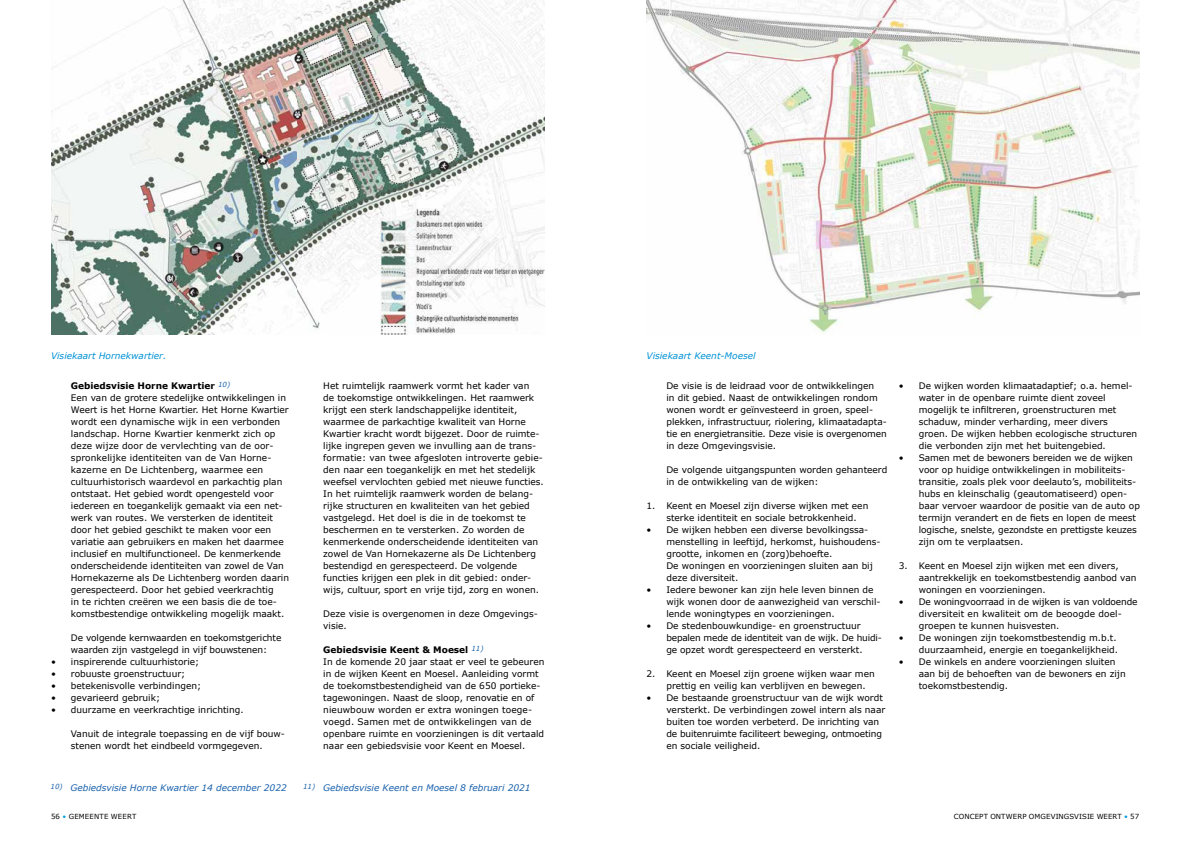
<style>
.page{position:relative;width:1191px;height:842px;background:#fff}
.page>*{position:absolute;margin:0;border:0;box-sizing:border-box;transform-origin:0 0}
.t1{font:9px/12px "Verdana";color:#000}
.t2{font:italic 9px "Verdana";color:#1961ac}
.t3{font:italic 9px "Verdana";color:#0092d4}
.t4{font:7px "Verdana";letter-spacing:.01em;color:#000}
.s1{font-weight:700}
.s2{color:#009fe3}
</style>
<div class="page">
<img style="left:51px;top:0;width:493px;height:334px">
<img style="left:646px;top:0;width:494px;height:333px">
<img style="left:381px;top:209px;width:163px;height:126px">
<p class="t3" style="left:51px;top:350px;width:117px">Visiekaart Hornekwartier.</p>
<p class="t3" style="left:646px;top:350px;width:111px">Visiekaart Keent-Moesel</p>
<p class="t1" style="left:71px;top:380px;width:220px"><span class="s1">Gebiedsvisie Horne Kwartier</span> <sup>10)<br></sup>Een van de grotere stedelijke ontwikkelingen in Weert is het Horne Kwartier. Het Horne Kwartier wordt een dynamische wijk in een verbonden landschap. Horne Kwartier kenmerkt zich op deze wijze door de vervlechting van de oor&shy;spronkelijke identiteiten van de Van Horne&shy;kazerne en De Lichtenberg, waarmee een cultuurhistorisch waardevol en parkachtig plan ontstaat. Het gebied wordt opengesteld voor iedereen en toegankelijk gemaakt via een net&shy;werk van routes. We versterken de identiteit door het gebied geschikt te maken voor een variatie aan gebruikers en maken het daarmee inclusief en multifunctioneel. De kenmerkende onderscheidende identiteiten van zowel de Van Hornekazerne als De Lichtenberg worden daarin gerespecteerd. Door het gebied veerkrachtig<br>in te richten creëren we een basis die de toe&shy;komstbestendige ontwikkeling mogelijk maakt.</p>
<p class="t1" style="left:71px;top:632px;width:212px">De volgende kernwaarden en toekomstgerichte waarden zijn vastgelegd in vijf bouwstenen:</p>
<p class="t1" style="left:51px;top:656px;width:150px">• inspirerende cultuurhistorie;</p>
<p class="t1" style="left:51px;top:668px;width:136px">• robuuste groenstructuur;</p>
<p class="t1" style="left:51px;top:680px;width:152px">• betekenisvolle verbindingen;</p>
<p class="t1" style="left:51px;top:692px;width:111px">• gevarieerd gebruik;</p>
<p class="t1" style="left:51px;top:704px;width:194px">• duurzame en veerkrachtige inrichting.</p>
<p class="t1" style="left:71px;top:728px;width:215px">Vanuit de integrale toepassing en de vijf bouw&shy;stenen wordt het eindbeeld vormgegeven.</p>
<p class="t1" style="left:323px;top:380px;width:222px">Het ruimtelijk raamwerk vormt het kader van<br>de toekomstige ontwikkelingen. Het raamwerk krijgt een sterk landschappelijke identiteit, waarmee de parkachtige kwaliteit van Horne Kwartier kracht wordt bijgezet. Door de ruimte&shy;lijke ingrepen geven we invulling aan de trans&shy;formatie: van twee afgesloten introverte gebie&shy;den naar een toegankelijk en met het stedelijk weefsel vervlochten gebied met nieuwe functies.<br>In het ruimtelijk raamwerk worden de belang&shy;rijke structuren en kwaliteiten van het gebied vastgelegd. Het doel is die in de toekomst te beschermen en te versterken. Zo worden de kenmerkende onderscheidende identiteiten van zowel de Van Hornekazerne als De Lichtenberg bestendigd en gerespecteerd. De volgende functies krijgen een plek in dit gebied: onder&shy;wijs, cultuur, sport en vrije tijd, zorg en wonen.</p>
<p class="t1" style="left:323px;top:608px;width:216px">Deze visie is overgenomen in deze Omgevings&shy;visie.</p>
<p class="t1" style="left:323px;top:644px;width:223px"><span class="s1">Gebiedsvisie Keent &amp; Moesel</span> <sup>11)<br></sup>In de komende 20 jaar staat er veel te gebeuren in de wijken Keent en Moesel. Aanleiding vormt de toekomstbestendigheid van de 650 portieke&shy;tagewoningen. Naast de sloop, renovatie en of nieuwbouw worden er extra woningen toege&shy;voegd. Samen met de ontwikkelingen van de openbare ruimte en voorzieningen is dit vertaald naar een gebiedsvisie voor Keent en Moesel.</p>
<p class="t1" style="left:666px;top:380px;width:222px">De visie is de leidraad voor de ontwikkelingen<br>in dit gebied. Naast de ontwikkelingen rondom wonen wordt er geïnvesteerd in groen, speel&shy;plekken, infrastructuur, riolering, klimaatadapta&shy;tie en energietransitie. Deze visie is overgenomen in deze Omgevingsvisie.</p>
<p class="t1" style="left:666px;top:464px;width:222px">De volgende uitgangspunten worden gehanteerd in de ontwikkeling van de wijken:</p>
<p class="t1" style="left:666px;top:500px;width:203px;text-indent:-20px">1. Keent en Moesel zijn diverse wijken met een sterke identiteit en sociale betrokkenheid.</p>
<p class="t1" style="left:666px;top:524px;width:215px;text-indent:-20px">• De wijken hebben een diverse bevolkingssa&shy;menstelling in leeftijd, herkomst, huishoudens&shy;grootte, inkomen en (zorg)behoefte.<br>De woningen en voorzieningen sluiten aan bij deze diversiteit.</p>
<p class="t1" style="left:666px;top:584px;width:216px;text-indent:-20px">• Iedere bewoner kan zijn hele leven binnen de wijk wonen door de aanwezigheid van verschil&shy;lende woningtypes en voorzieningen.</p>
<p class="t1" style="left:666px;top:620px;width:217px;text-indent:-20px">• De stedenbouwkundige- en groenstructuur bepalen mede de identiteit van de wijk. De huidi&shy;ge opzet wordt gerespecteerd en versterkt.</p>
<p class="t1" style="left:666px;top:668px;width:210px;text-indent:-20px">2. Keent en Moesel zijn groene wijken waar men prettig en veilig kan verblijven en bewegen.</p>
<p class="t1" style="left:666px;top:692px;width:220px;text-indent:-20px">• De bestaande groenstructuur van de wijk wordt versterkt. De verbindingen zowel intern als naar buiten toe worden verbeterd. De inrichting van de buitenruimte faciliteert beweging, ontmoeting en sociale veiligheid.</p>
<p class="t1" style="left:918px;top:380px;width:220px;text-indent:-20px">• De wijken worden klimaatadaptief; o.a. hemel&shy;water in de openbare ruimte dient zoveel mogelijk te infiltreren, groenstructuren met schaduw, minder verharding, meer divers groen. De wijken hebben ecologische structuren die verbonden zijn met het buitengebied.</p>
<p class="t1" style="left:918px;top:452px;width:223px;text-indent:-20px">• Samen met de bewoners bereiden we de wijken voor op huidige ontwikkelingen in mobiliteits&shy;transitie, zoals plek voor deelauto’s, mobiliteits&shy;hubs en kleinschalig (geautomatiseerd) open&shy;baar vervoer waardoor de positie van de auto op termijn verandert en de fiets en lopen de meest logische, snelste, gezondste en prettigste keuzes zijn om te verplaatsen.</p>
<p class="t1" style="left:918px;top:560px;width:219px;text-indent:-20px">3. Keent en Moesel zijn wijken met een divers, aantrekkelijk en toekomstbestendig aanbod van woningen en voorzieningen.</p>
<p class="t1" style="left:918px;top:596px;width:220px;text-indent:-20px">• De woningvoorraad in de wijken is van voldoende diversiteit en kwaliteit om de beoogde doel&shy;groepen te kunnen huisvesten.</p>
<p class="t1" style="left:899px;top:632px;width:221px;text-align:right">• De woningen zijn toekomstbestendig m.b.t. duurzaamheid, energie en toegankelijkheid.</p>
<p class="t1" style="left:918px;top:656px;width:208px;text-indent:-20px">• De winkels en andere voorzieningen sluiten aan bij de behoeften van de bewoners en zijn toekomstbestendig.</p>
<p class="t2" style="left:51px;top:782px;width:238px"><sup>10)</sup> Gebiedsvisie Horne Kwartier 14 december 2022</p>
<p class="t2" style="left:303px;top:782px;width:229px"><sup>11)</sup> Gebiedsvisie Keent en Moesel 8 februari 2021</p>
<p class="t4" style="left:51px;top:812px;width:87px">56 <span class="s2">•</span> GEMEENTE WEERT</p>
<p class="t4" style="left:953px;top:812px;width:187px">CONCEPT ONTWERP OMGEVINGSVISIE WEERT <span class="s2">•</span> 57</p>
</div>
